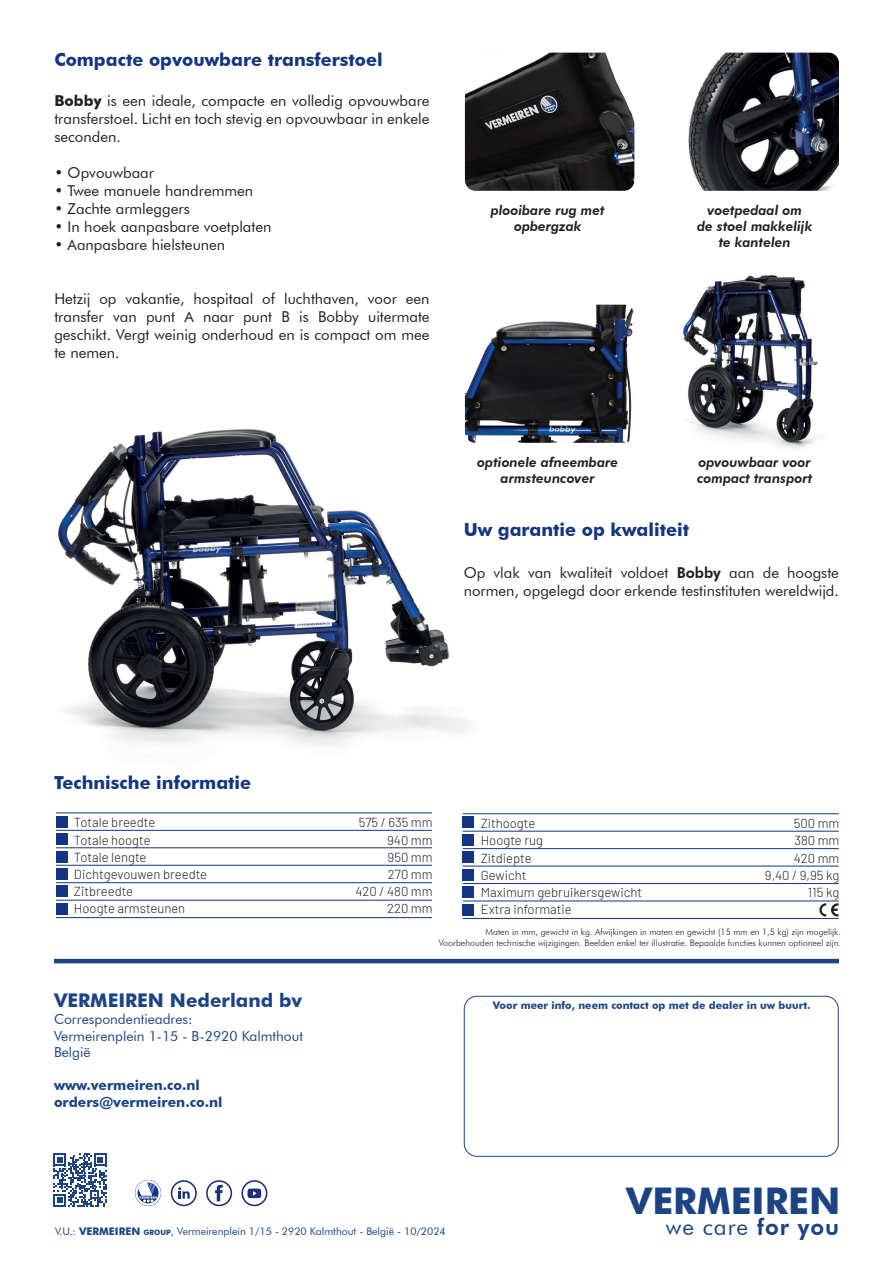
<style>
.page{position:relative;width:893px;height:1263px;background:#fff}
.page>*{position:absolute;margin:0;border:0;box-sizing:border-box;transform-origin:0 0}
.t1{font:700 36.75px "Futura BT";color:#1c4485}
.t2{font:22.65px "Futura BT";letter-spacing:.04em;color:#1c4485}
.t3{font:700 18.9px "Futura BT";color:#1c4485}
.t4{font:700 18px "Futura BT";color:#133583}
.t5{font:15px/18px "Futura BT";color:#231f20;text-align:justify}
.t6{font:13.8px "Futura BT";color:#1c4485}
.t7{font:700 13.8px "Futura BT";color:#1c4485}
.t8{font:italic 800 13.5px/16.2px "Futura BT";color:#231f20;text-align:center}
.t9{font:300 13.05px "Barlow";color:#231f20}
.t10{font:10.5px "Futura BT";color:#1c4485}
.t11{font:700 10.5px "Futura BT";color:#1c4485}
.t12{font:300 9px "Futura BT";color:#231f20}
.s1{font-weight:700}
.s2{font-weight:800}
.s3{font-weight:700;font-size:7.35px}
</style>
<div class="page">
<svg style="left:53px;top:1153px;width:54px;height:54px"></svg>
<div style="left:171px;top:1180px;width:26px;height:26px;border:2px solid #1f2f79;border-radius:50%"></div>
<svg style="left:178px;top:1187px;width:12px;height:11px"></svg>
<div style="left:206px;top:1180px;width:26px;height:26px;border:2px solid #1f2f79;border-radius:50%"></div>
<svg style="left:215px;top:1185px;width:8px;height:16px"></svg>
<div style="left:241px;top:1180px;width:26px;height:26px;border:2px solid #1f2f79;border-radius:50%"></div>
<svg style="left:247px;top:1188px;width:14px;height:10px"></svg>
<div style="left:464px;top:996px;width:375px;height:161px;border:1px solid #1c4485;border-radius:13px"></div>
<div style="left:135px;top:1180px;width:26px;height:26px;border:1px solid #133583;border-radius:50%"></div>
<svg style="left:136px;top:1180px;width:24px;height:25px"></svg>
<hr style="left:54px;top:959px;width:785px;height:4px;background:#1c4485">
<img style="left:58px;top:393px;width:412px;height:353px">
<div style="left:56px;top:816px;width:11px;height:11px;background:#133583"></div>
<div style="left:56px;top:833px;width:11px;height:12px;background:#133583"></div>
<div style="left:56px;top:851px;width:11px;height:11px;background:#133583"></div>
<div style="left:56px;top:868px;width:11px;height:12px;background:#133583"></div>
<div style="left:56px;top:886px;width:11px;height:11px;background:#133583"></div>
<div style="left:56px;top:903px;width:11px;height:11px;background:#133583"></div>
<hr style="left:56px;top:917px;width:376px;height:1px;background:#133583">
<hr style="left:56px;top:900px;width:376px;height:1px;background:#133583">
<hr style="left:56px;top:882px;width:376px;height:1px;background:#133583">
<hr style="left:56px;top:865px;width:376px;height:1px;background:#133583">
<hr style="left:56px;top:847px;width:376px;height:1px;background:#133583">
<hr style="left:56px;top:830px;width:376px;height:1px;background:#133583">
<hr style="left:56px;top:813px;width:376px;height:1px;background:#133583">
<div style="left:463px;top:817px;width:11px;height:11px;background:#133583"></div>
<div style="left:463px;top:834px;width:11px;height:11px;background:#133583"></div>
<div style="left:463px;top:852px;width:11px;height:11px;background:#133583"></div>
<div style="left:463px;top:869px;width:11px;height:11px;background:#133583"></div>
<div style="left:463px;top:886px;width:11px;height:12px;background:#133583"></div>
<div style="left:463px;top:904px;width:11px;height:11px;background:#133583"></div>
<hr style="left:463px;top:918px;width:376px;height:1px;background:#133583">
<hr style="left:463px;top:901px;width:376px;height:1px;background:#133583">
<hr style="left:463px;top:883px;width:376px;height:1px;background:#133583">
<hr style="left:463px;top:866px;width:376px;height:1px;background:#133583">
<hr style="left:463px;top:848px;width:376px;height:1px;background:#133583">
<hr style="left:463px;top:831px;width:376px;height:1px;background:#133583">
<hr style="left:463px;top:813px;width:376px;height:1px;background:#133583">
<svg style="left:819px;top:903px;width:20px;height:13px"></svg>
<img style="left:596px;top:147px;width:222px;height:301px">
<img style="left:465px;top:53px;width:169px;height:138px">
<img style="left:669px;top:53px;width:170px;height:138px">
<img style="left:465px;top:305px;width:169px;height:138px">
<p class="t4" style="left:54px;top:49px;width:330px">Compacte opvouwbare transferstoel</p>
<p class="t5" style="left:54px;top:91px;width:377px"><span class="s1">Bobby</span> is een ideale, compacte en volledig opvouwbare transferstoel. Licht en toch stevig en opvouwbaar in enkele seconden.</p>
<p class="t5" style="left:54px;top:163px;width:101px">• Opvouwbaar</p>
<p class="t5" style="left:54px;top:181px;width:200px">• Twee manuele handremmen</p>
<p class="t5" style="left:54px;top:199px;width:137px">• Zachte armleggers</p>
<p class="t5" style="left:54px;top:217px;width:219px">• In hoek aanpasbare voetplaten</p>
<p class="t5" style="left:54px;top:235px;width:172px">• Aanpasbare hielsteunen</p>
<p class="t5" style="left:54px;top:289px;width:377px">Hetzij op vakantie, hospitaal of luchthaven, voor een transfer van punt A naar punt B is Bobby uitermate geschikt. Vergt weinig onderhoud en is compact om mee te nemen.</p>
<p class="t8" style="left:491px;top:202px;width:116px">plooibare rug met</p>
<p class="t8" style="left:514px;top:218px;width:69px">opbergzak</p>
<p class="t8" style="left:707px;top:202px;width:96px">voetpedaal om</p>
<p class="t8" style="left:697px;top:218px;width:116px">de stoel makkelijk</p>
<p class="t8" style="left:719px;top:234px;width:73px">te kantelen</p>
<p class="t8" style="left:477px;top:454px;width:142px">optionele afneembare armsteuncover</p>
<p class="t8" style="left:698px;top:454px;width:114px">opvouwbaar voor</p>
<p class="t8" style="left:697px;top:470px;width:117px">compact transport</p>
<p class="t4" style="left:464px;top:518px;width:227px">Uw garantie op kwaliteit</p>
<p class="t5" style="left:464px;top:563px;width:377px">Op vlak van kwaliteit voldoet <span class="s2">Bobby</span> aan de hoogste normen, opgelegd door erkende testinstituten wereldwijd.</p>
<p class="t4" style="left:54px;top:771px;width:199px">Technische informatie</p>
<p class="t9" style="left:74px;top:813px;width:83px">Totale breedte</p>
<p class="t9" style="left:359px;top:813px;width:75px">575 / 635 mm</p>
<p class="t9" style="left:74px;top:830px;width:78px">Totale hoogte</p>
<p class="t9" style="left:387px;top:830px;width:47px">940 mm</p>
<p class="t9" style="left:74px;top:848px;width:74px">Totale lengte</p>
<p class="t9" style="left:388px;top:848px;width:47px">950 mm</p>
<p class="t9" style="left:74px;top:865px;width:135px">Dichtgevouwen breedte</p>
<p class="t9" style="left:388px;top:865px;width:46px">270 mm</p>
<p class="t9" style="left:74px;top:882px;width:61px">Zitbreedte</p>
<p class="t9" style="left:356px;top:882px;width:79px">420 / 480 mm</p>
<p class="t9" style="left:74px;top:899px;width:113px">Hoogte armsteunen</p>
<p class="t9" style="left:387px;top:899px;width:47px">220 mm</p>
<p class="t9" style="left:481px;top:814px;width:56px">Zithoogte</p>
<p class="t9" style="left:794px;top:814px;width:47px">500 mm</p>
<p class="t9" style="left:481px;top:831px;width:64px">Hoogte rug</p>
<p class="t9" style="left:794px;top:831px;width:47px">380 mm</p>
<p class="t9" style="left:481px;top:848px;width:52px">Zitdiepte</p>
<p class="t9" style="left:794px;top:848px;width:47px">420 mm</p>
<p class="t9" style="left:481px;top:866px;width:47px">Gewicht</p>
<p class="t9" style="left:765px;top:866px;width:76px">9,40 / 9,95 kg</p>
<p class="t9" style="left:481px;top:883px;width:163px">Maximum gebruikersgewicht</p>
<p class="t9" style="left:808px;top:883px;width:33px">115 kg</p>
<p class="t9" style="left:481px;top:900px;width:93px">Extra informatie</p>
<p class="t3" style="left:54px;top:989px;width:250px">VERMEIREN Nederland bv</p>
<p class="t6" style="left:54px;top:1011px;width:140px">Correspondentieadres:</p>
<p class="t6" style="left:54px;top:1027px;width:250px">Vermeirenplein 1-15 - B-2920 Kalmthout</p>
<p class="t6" style="left:54px;top:1044px;width:38px">België</p>
<p class="t7" style="left:54px;top:1077px;width:147px">www.vermeiren.co.nl</p>
<p class="t7" style="left:54px;top:1094px;width:170px">orders@vermeiren.co.nl</p>
<p class="t12" style="left:486px;top:926px;width:357px">Maten in mm, gewicht in kg. Afwijkingen in maten en gewicht (15 mm en 1,5 kg) zijn mogelijk.</p>
<p class="t12" style="left:439px;top:937px;width:404px">Voorbehouden technische wijzigingen. Beelden enkel ter illustratie. Bepaalde functies kunnen optioneel zijn.</p>
<p class="t11" style="left:493px;top:999px;width:319px">Voor meer info, neem contact op met de dealer in uw buurt.</p>
<p class="t1" style="left:626px;top:1178px;width:216px">VERMEIREN</p>
<p class="t10" style="left:55px;top:1225px;width:392px">V.U.: <span class="s1">VERMEIREN</span> <span class="s3">GROUP</span>, Vermeirenplein 1/15 - 2920 Kalmthout - België - 10/2024</p>
<p class="t2" style="left:666px;top:1213px;width:175px">we care <span class="s2">for you</span></p>
</div>
